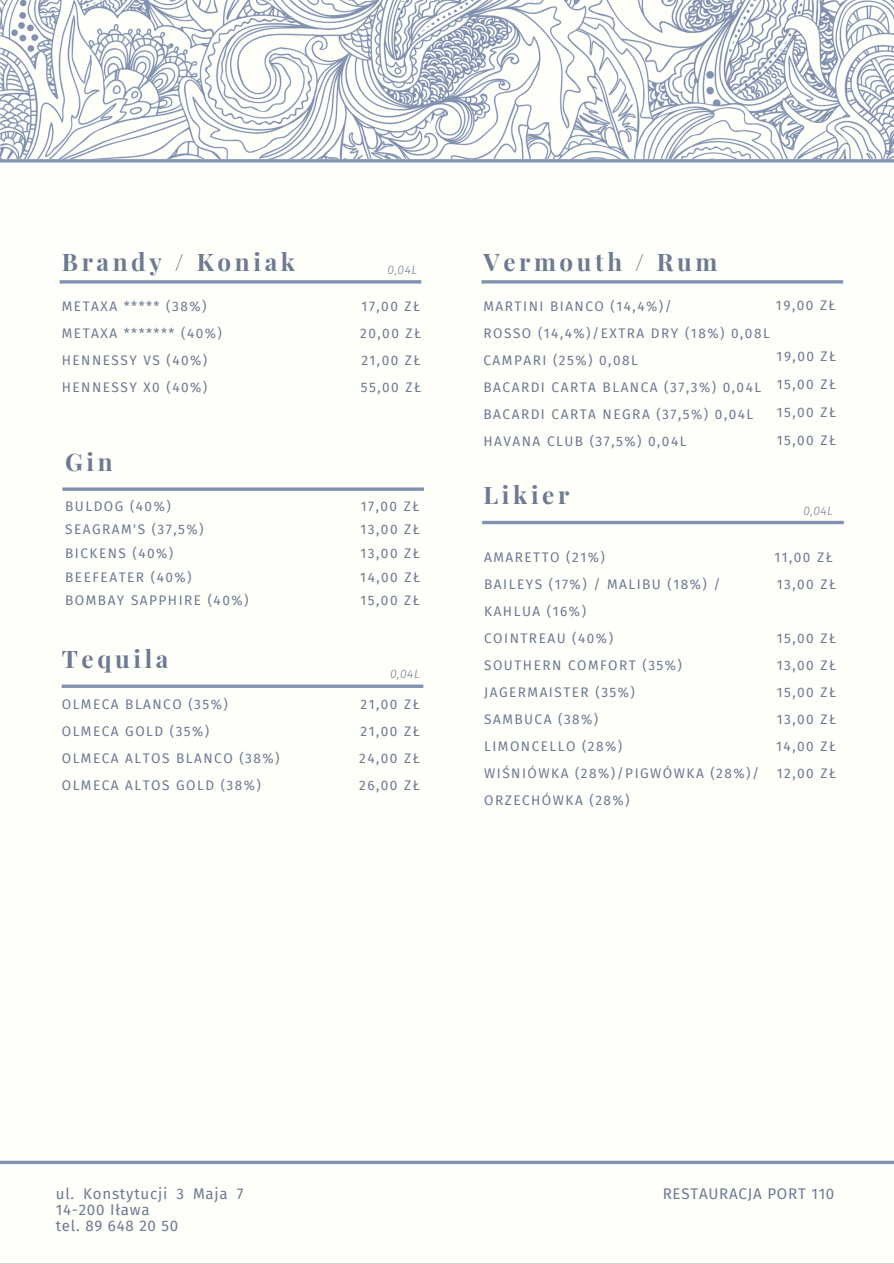
<style>
.page{position:relative;width:894px;height:1264px;background:#fff}
.page>*{position:absolute;margin:0;border:0;box-sizing:border-box;transform-origin:0 0}
.t1{font:700 24.15px "Playfair Display";letter-spacing:.15em;color:#6c7a92}
.t2{font:15.15px/15.8px "Fira Sans";letter-spacing:.05em;color:#6c7a92}
.t3{font:13.65px/27px "Fira Sans";letter-spacing:.11em;color:#6c7a92}
.t4{font:italic 300 12.15px "Fira Sans";letter-spacing:.04em;color:#6c7a92}
</style>
<div class="page">
<img style="left:0;top:0;width:893px;height:1165px">
<h2 class="t1" style="left:62px;top:245px;width:235px">Brandy / Koniak</h2>
<p class="t3" style="left:62px;top:292px;width:162px">METAXA ***** (38%)<br>METAXA ******* (40%)<br>HENNESSY VS (40%)<br>HENNESSY X0 (40%)</p>
<h2 class="t1" style="left:65px;top:444px;width:49px">Gin</h2>
<h2 class="t3" style="left:65px;top:494px;width:185px;line-height:23.7px">BULDOG (40%)<br>SEAGRAM'S (37,5%)<br>BICKENS (40%)<br>BEEFEATER (40%)<br>BOMBAY SAPPHIRE (40%)</h2>
<h1 class="t1" style="left:62px;top:641px;width:108px">Tequila</h1>
<h2 class="t3" style="left:62px;top:691px;width:219px">OLMECA BLANCO (35%)<br>OLMECA GOLD (35%)<br>OLMECA ALTOS BLANCO (38%)<br>OLMECA ALTOS GOLD (38%)</h2>
<h2 class="t4" style="left:387px;top:262px;width:31px">0,04L</h2>
<p class="t3" style="left:360px;top:292px;width:62px;text-align:justify">17,00 ZŁ 20,00 ZŁ 21,00 ZŁ 55,00 ZŁ</p>
<h1 class="t3" style="left:360px;top:494px;width:61px;line-height:23.7px;text-align:justify">17,00 ZŁ 13,00 ZŁ 13,00 ZŁ 14,00 ZŁ 15,00 ZŁ</h1>
<h2 class="t4" style="left:390px;top:666px;width:31px">0,04L</h2>
<h2 class="t3" style="left:359px;top:691px;width:62px;text-align:justify">21,00 ZŁ 21,00 ZŁ 24,00 ZŁ 26,00 ZŁ</h2>
<h2 class="t1" style="left:483px;top:245px;width:235px">Vermouth / Rum</h2>
<h2 class="t3" style="left:483px;top:292px;width:288px">MARTINI BIANCO (14,4%)/<br>ROSSO (14,4%)/EXTRA DRY (18%) 0,08L<br>CAMPARI (25%) 0,08L<br>BACARDI CARTA BLANCA (37,3%) 0,04L<br>BACARDI CARTA NEGRA (37,5%) 0,04L<br>HAVANA CLUB (37,5%) 0,04L</h2>
<h2 class="t3" style="left:775px;top:292px;width:61px">19,00 ZŁ</h2>
<h1 class="t3" style="left:776px;top:342px;width:61px;line-height:28.2px;text-align:justify">19,00 ZŁ 15,00 ZŁ 15,00 ZŁ 15,00 ZŁ</h1>
<h1 class="t1" style="left:483px;top:478px;width:87px">Likier</h1>
<h2 class="t3" style="left:484px;top:544px;width:276px">AMARETTO (21%)<br>BAILEYS (17%) / MALIBU (18%) /<br>KAHLUA (16%)<br>COINTREAU (40%)<br>SOUTHERN COMFORT (35%)<br>JAGERMAISTER (35%)<br>SAMBUCA (38%)<br>LIMONCELLO (28%)<br>WIŚNIÓWKA (28%)/PIGWÓWKA (28%)/<br>ORZECHÓWKA (28%)</h2>
<h3 class="t4" style="left:803px;top:503px;width:31px">0,04L</h3>
<p class="t3" style="left:774px;top:544px;width:63px">11,00 ZŁ<br>13,00 ZŁ</p>
<h2 class="t3" style="left:776px;top:625px;width:61px;text-align:justify">15,00 ZŁ 13,00 ZŁ 15,00 ZŁ 13,00 ZŁ 14,00 ZŁ 12,00 ZŁ</h2>
<p class="t2" style="left:56px;top:1186px;width:189px">ul. Konstytucji 3 Maja 7<br>14-200 Iława<br>tel. 89 648 20 50</p>
<h1 class="t2" style="left:662px;top:1186px;width:173px">RESTAURACJA PORT 110</h1>
</div>
